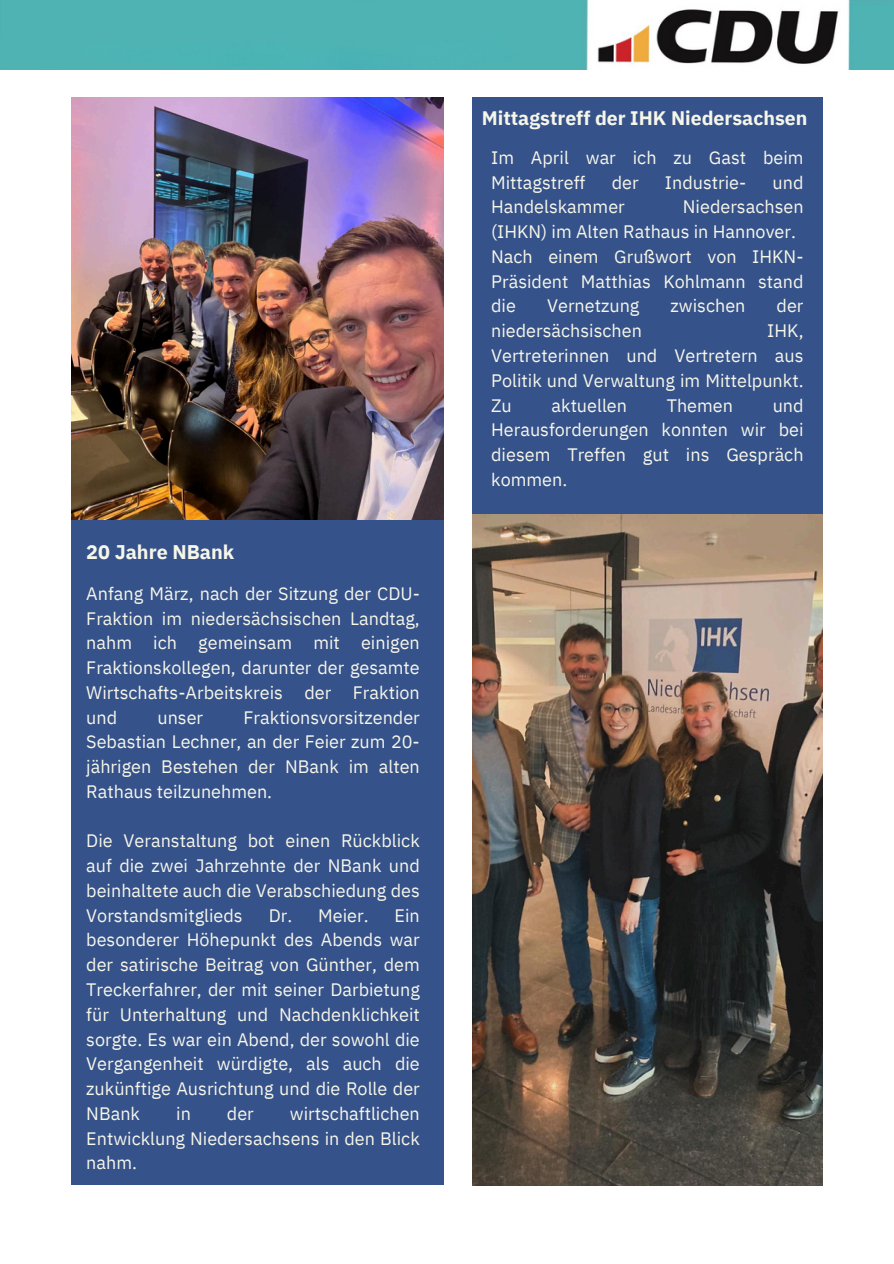
<style>
.page{position:relative;width:894px;height:1264px;background:#fff}
.page>*{position:absolute;margin:0;border:0;box-sizing:border-box;transform-origin:0 0}
.t1{font:700 19.8px "IBM Plex Sans";color:#f6f6e9}
.t2{font:700 19.5px "IBM Plex Sans";color:#f6f6e9}
.t3{font:18px/24.8px "IBM Plex Sans";color:#f6f6e9;text-align:justify}
</style>
<div class="page">
<div style="left:71px;top:514px;width:372px;height:670px;background:#36528b"></div>
<img style="left:71px;top:98px;width:373px;height:421px">
<div style="left:472px;top:98px;width:350px;height:422px;background:#36528b"></div>
<img style="left:472px;top:514px;width:350px;height:671px">
<img style="left:0;top:0;width:893px;height:69px">
<h1 class="t1" style="left:86px;top:538px;width:149px">20 Jahre NBank</h1>
<p class="t3" style="left:86px;top:580px;width:335px">Anfang März, nach der Sitzung der CDU-Fraktion im niedersächsischen Landtag, nahm ich gemeinsam mit einigen Fraktionskollegen, darunter der gesamte Wirtschafts-Arbeitskreis der Fraktion und</p>
<p class="t3" style="left:86px;top:704px;width:335px;text-indent:157px">Fraktionsvorsitzender Sebastian Lechner, an der Feier zum 20- jährigen Bestehen der NBank im alten Rathaus teilzunehmen.</p>
<p class="t3" style="left:86px;top:828px;width:335px">Die Veranstaltung bot einen Rückblick auf die zwei Jahrzehnte der NBank und beinhaltete auch die Verabschiedung des Vorstandsmitglieds</p>
<p class="t3" style="left:157px;top:704px;width:47px">unser</p>
<p class="t3" style="left:86px;top:902px;width:335px;text-indent:308px">Ein besonderer Höhepunkt des Abends war der satirische Beitrag von Günther, dem Treckerfahrer, der mit seiner Darbietung für Unterhaltung und Nachdenklichkeit sorgte. Es war ein Abend, der sowohl die Vergangenheit würdigte, als auch die zukünftige Ausrichtung und die Rolle der NBank</p>
<p class="t3" style="left:268px;top:902px;width:101px">Dr. Meier.</p>
<p class="t3" style="left:86px;top:1100px;width:335px;text-indent:203px">wirtschaftlichen Entwicklung Niedersachsens in den Blick nahm.</p>
<p class="t3" style="left:176px;top:1100px;width:16px">in</p>
<p class="t3" style="left:227px;top:1100px;width:28px">der</p>
<p class="t2" style="left:481px;top:105px;width:327px">Mittagstreff der IHK Niedersachsen</p>
<h1 class="t3" style="left:491px;top:145px;width:314px">Im April war ich zu Gast beim<br>Mittagstreff</h1>
<h1 class="t3" style="left:611px;top:169px;width:28px">der</h1>
<h1 class="t3" style="left:664px;top:169px;width:83px">Industrie-</h1>
<h1 class="t3" style="left:772px;top:169px;width:32px">und</h1>
<h1 class="t3" style="left:491px;top:194px;width:135px">Handelskammer</h1>
<h1 class="t3" style="left:491px;top:194px;width:314px;text-indent:192px">Niedersachsen (IHKN) im Alten Rathaus in Hannover.</h1>
<p class="t3" style="left:491px;top:244px;width:314px">Nach einem Grußwort von IHKN-Präsident Matthias Kohlmann stand die</p>
<p class="t3" style="left:547px;top:293px;width:94px">Vernetzung</p>
<p class="t3" style="left:670px;top:293px;width:76px">zwischen</p>
<p class="t3" style="left:776px;top:293px;width:28px">der</p>
<p class="t3" style="left:491px;top:318px;width:152px">niedersächsischen</p>
<p class="t3" style="left:491px;top:318px;width:314px;text-indent:276px">IHK, Vertreterinnen und Vertretern aus Politik und Verwaltung im Mittelpunkt.<br>Zu</p>
<p class="t3" style="left:491px;top:392px;width:314px;text-indent:281px">und Herausforderungen konnten wir bei diesem Treffen gut ins Gespräch kommen.</p>
<p class="t3" style="left:551px;top:392px;width:77px">aktuellen</p>
<p class="t3" style="left:666px;top:392px;width:68px">Themen</p>
</div>
